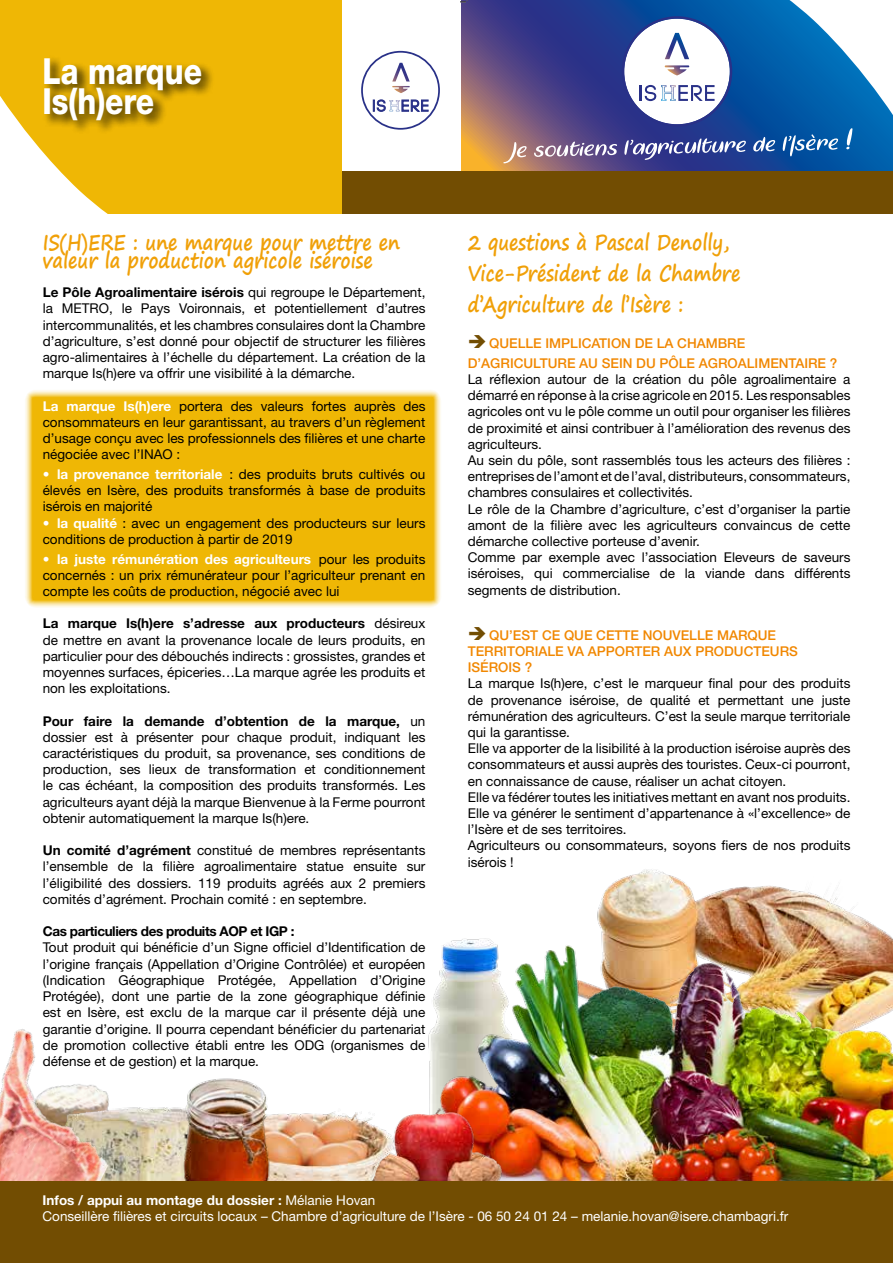
<style>
.page{position:relative;width:893px;height:1263px;background:#fff}
.page>*{position:absolute;margin:0;border:0;box-sizing:border-box;transform-origin:0 0}
.t1{font:800 36px/30.8px "Helvetica Neue";color:#fff;scale:.83 1}
.t2{font:700 21.6px/30.8px "Segoe Print";color:#f0a008;scale:.83 1}
.t3{font:13.5px/16.2px "Helvetica Neue";color:#000;text-align:justify}
.t4{font:13.5px/16.2px "Helvetica Neue";color:#fff}
.t5{font:500 13.5px/16.2px "Helvetica Neue";color:#f18700}
.t6{font:700 13.5px "Helvetica Neue";letter-spacing:-.03em;color:#000}
.s1{font-weight:700}
.s2{font-weight:700;color:#fff}
</style>
<div class="page">
<img style="left:597px;top:869px;width:294px;height:68px">
<img style="left:428px;top:937px;width:465px;height:245px">
<img style="left:399px;top:1101px;width:106px;height:81px">
<img style="left:149px;top:1107px;width:32px;height:75px">
<img style="left:0;top:1029px;width:149px;height:153px">
<img style="left:277px;top:1111px;width:122px;height:71px">
<img style="left:181px;top:1078px;width:96px;height:104px">
<div style="left:24px;top:389px;width:418px;height:219px;background:#efb705;border-radius:13px"></div>
<svg style="left:461px;top:0;width:432px;height:171px;background:#464c86"></svg>
<svg style="left:503px;top:142px;width:24px;height:21px"></svg>
<svg style="left:534px;top:142px;width:83px;height:15px"></svg>
<svg style="left:623px;top:138px;width:123px;height:22px;background:#5b65a5"></svg>
<svg style="left:622px;top:16px;width:110px;height:111px"></svg>
<svg style="left:460px;top:0;width:8px;height:3px"></svg>
<div style="left:325px;top:171px;width:568px;height:43px;background:#724d02"></div>
<div style="left:0;top:0;width:341px;height:214px;background:#efb705"></div>
<div style="left:43px;top:55px;width:172px;height:80px;background:#000;opacity:.75"></div>
<svg style="left:0;top:96px;width:135px;height:118px"></svg>
<svg style="left:753px;top:0;width:140px;height:156px"></svg>
<div style="left:0;top:1182px;width:893px;height:81px;background:#724d02"></div>
<svg style="left:361px;top:51px;width:79px;height:79px"></svg>
<h1 class="t1" style="left:43px;top:55px;width:194px">La marque<br>Is(h)ere</h1>
<h2 class="t2" style="left:43px;top:233px;width:432px;line-height:18px">IS(H)ERE : une marque pour mettre en valeur la production agricole iséroise</h2>
<p class="t3" style="left:43px;top:284px;width:384px"><span class="s1">Le Pôle Agroalimentaire isérois</span> qui regroupe le Département, la METRO, le Pays Voironnais, et potentiellement d’autres intercommunalités, et les chambres consulaires dont la Chambre d’agriculture, s’est donné pour objectif de structurer les filières agro-alimentaires à l’échelle du département. La création de la marque Is(h)ere va offrir une visibilité à la démarche.</p>
<p class="t3" style="left:43px;top:397px;width:384px"><span class="s2">La marque Is(h)ere</span> portera des valeurs fortes auprès des consommateurs en leur garantissant, au travers d’un règlement d’usage conçu avec les professionnels des filières et une charte négociée avec l’INAO :</p>
<p class="t3" style="left:43px;top:466px;width:384px"><span class="s2">• la provenance territoriale</span> : des produits bruts cultivés ou élevés en Isère, des produits transformés à base de produits isérois en majorité</p>
<p class="t3" style="left:43px;top:514px;width:384px"><span class="s2">• la qualité</span> : avec un engagement des producteurs sur leurs conditions de production à partir de 2019</p>
<p class="t3" style="left:43px;top:550px;width:384px"><span class="s2">• la juste rémunération des agriculteurs</span> pour les produits concernés : un prix rémunérateur pour l’agriculteur prenant en compte les coûts de production, négocié avec lui</p>
<p class="t3" style="left:43px;top:615px;width:384px"><span class="s1">La marque Is(h)ere s’adresse aux producteurs</span> désireux de mettre en avant la provenance locale de leurs produits, en particulier pour des débouchés indirects : grossistes, grandes et moyennes surfaces, épiceries…La marque agrée les produits et non les exploitations.</p>
<p class="t3" style="left:43px;top:712px;width:384px"><span class="s1">Pour faire la demande d’obtention de la marque,</span> un dossier est à présenter pour chaque produit, indiquant les caractéristiques du produit, sa provenance, ses conditions de production, ses lieux de transformation et conditionnement le cas échéant, la composition des produits transformés. Les agriculteurs ayant déjà la marque Bienvenue à la Ferme pourront obtenir automatiquement la marque Is(h)ere.</p>
<p class="t3" style="left:43px;top:842px;width:384px"><span class="s1">Un comité d’agrément</span> constitué de membres représentants l’ensemble de la filière agroalimentaire statue ensuite sur l’éligibilité des dossiers. 119 produits agréés aux 2 premiers comités d’agrément. Prochain comité : en septembre.</p>
<p class="t6" style="left:43px;top:923px;width:253px">Cas particuliers des produits AOP et IGP :</p>
<p class="t3" style="left:43px;top:939px;width:384px">Tout produit qui bénéficie d’un Signe officiel d’Identification de l’origine français (Appellation d’Origine Contrôlée) et européen (Indication Géographique Protégée, Appellation d’Origine Protégée), dont une partie de la zone géographique définie est en Isère, est exclu de la marque car il présente déjà une garantie d’origine. Il pourra cependant bénéficier du partenariat de promotion collective établi entre les ODG (organismes de défense et de gestion) et la marque.</p>
<h2 class="t2" style="left:468px;top:226px;width:330px">2 questions à Pascal Denolly,<br>Vice-Président de la Chambre d’Agriculture de l’Isère :</h2>
<p class="t5" style="left:468px;top:333px;width:371px;line-height:19.8px;text-indent:21px">QUELLE IMPLICATION DE LA CHAMBRE<br>D’AGRICULTURE AU SEIN DU PÔLE AGROALIMENTAIRE ?</p>
<p class="t3" style="left:468px;top:371px;width:384px;text-align:left">La réflexion autour de la création du pôle agroalimentaire a démarré en réponse à la crise agricole en 2015. Les responsables agricoles ont vu le pôle comme un outil pour organiser les filières de proximité et ainsi contribuer à l’amélioration des revenus des agriculteurs.<br>Au sein du pôle, sont rassemblés tous les acteurs des filières : entreprises de l’amont et de l’aval, distributeurs, consommateurs, chambres consulaires et collectivités.<br>Le rôle de la Chambre d’agriculture, c’est d’organiser la partie amont de la filière avec les agriculteurs convaincus de cette démarche collective porteuse d’avenir.<br>Comme par exemple avec l’association Eleveurs de saveurs iséroises, qui commercialise de la viande dans différents segments de distribution.</p>
<p class="t5" style="left:468px;top:627px;width:332px;text-indent:21px">QU’EST CE QUE CETTE NOUVELLE MARQUE<br>TERRITORIALE VA APPORTER AUX PRODUCTEURS<br>ISÉROIS ?</p>
<p class="t3" style="left:468px;top:675px;width:384px;text-align:left">La marque Is(h)ere, c’est le marqueur final pour des produits de provenance iséroise, de qualité et permettant une juste rémunération des agriculteurs. C’est la seule marque territoriale qui la garantisse.<br>Elle va apporter de la lisibilité à la production iséroise auprès des consommateurs et aussi auprès des touristes. Ceux-ci pourront, en connaissance de cause, réaliser un achat citoyen.<br>Elle va fédérer toutes les initiatives mettant en avant nos produits.<br>Elle va générer le sentiment d’appartenance à «l’excellence» de l’Isère et de ses territoires.<br>Agriculteurs ou consommateurs, soyons fiers de nos produits isérois !</p>
<p class="t4" style="left:43px;top:1191px;width:747px"><span class="s1">Infos / appui au montage du dossier :</span> Mélanie Hovan<br>Conseillère filières et circuits locaux – Chambre d’agriculture de l’Isère - 06 50 24 01 24 – melanie.hovan@isere.chambagri.fr</p>
</div>
